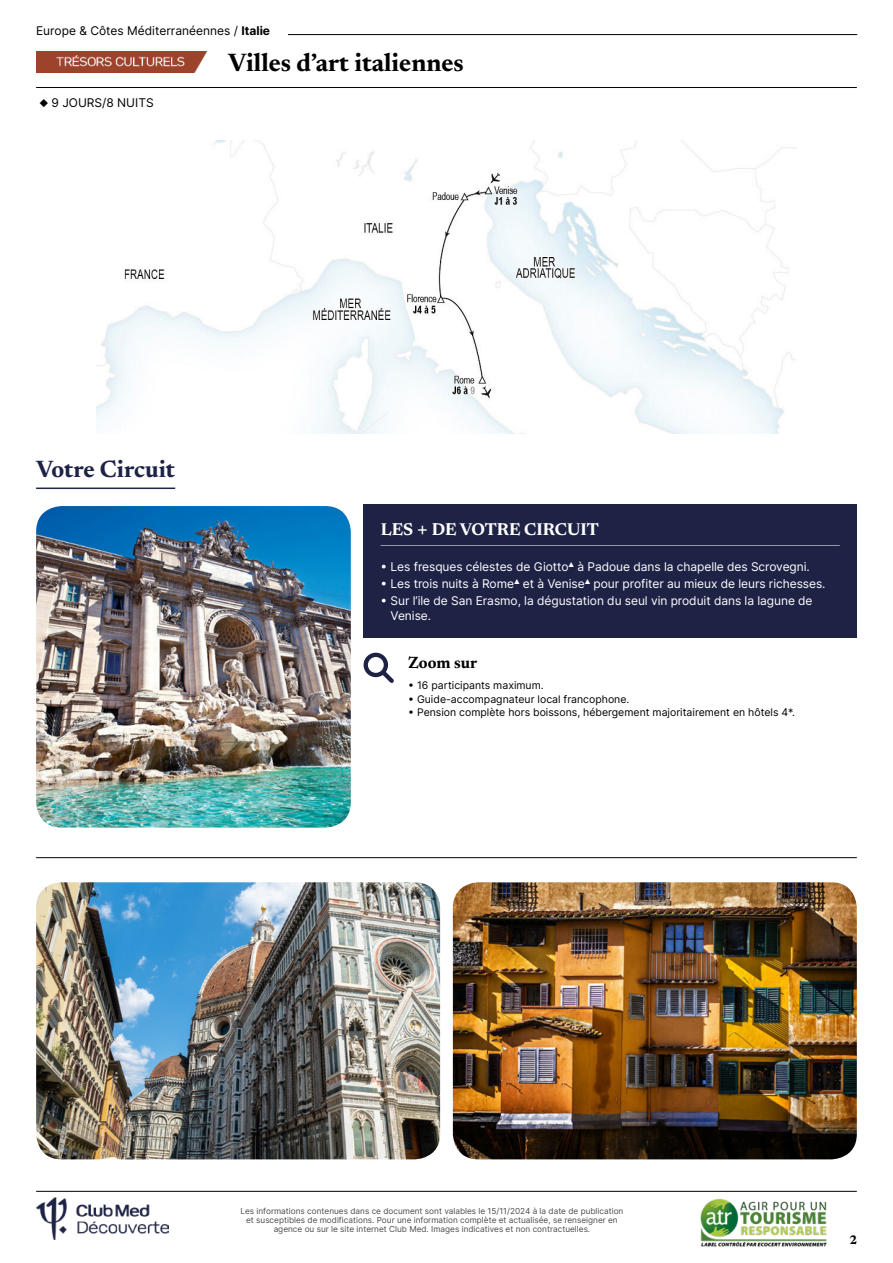
<style>
.page{position:relative;width:893px;height:1263px;background:#fff}
.page>*{position:absolute;margin:0;border:0;box-sizing:border-box;transform-origin:0 0}
.t1{font:700 25.5px "Newsreader 24 pt";color:#000}
.t2{font:700 24px "Newsreader 24 pt";color:#1e2346}
.t3{font:700 17.25px "Newsreader 24 pt";color:#fff}
.t4{font:700 16.5px "Newsreader 24 pt";color:#000}
.t5{font:700 12.6px "Newsreader 24 pt";color:#000}
.t6{font:12px/15px "Inter";letter-spacing:-.005em;color:#fff}
.t7{font:12px "Inter";color:#000}
.t8{font:10.5px "Inter";color:#000}
.t9{font:8.25px/9px "Inter";color:#4d4d4d;text-align:center}
.s1{font-weight:700}
.s2{font-size:22.5px}
</style>
<div class="page">
<hr style="left:64px;top:34px;width:793px;height:1px;background:#000">
<img style="left:36px;top:51px;width:171px;height:21px">
<hr style="left:36px;top:87px;width:821px;height:1px;background:#000">
<div style="left:36px;top:26px;width:251px;height:17px;background:#fff"></div>
<hr style="left:36px;top:1191px;width:821px;height:1px;background:#000">
<img style="left:36px;top:1197px;width:132px;height:42px">
<img style="left:700px;top:1199px;width:127px;height:48px">
<img style="left:453px;top:882px;width:404px;height:277px">
<img style="left:36px;top:882px;width:404px;height:277px">
<div style="left:364px;top:505px;width:493px;height:47px;background:#1e2346"></div>
<hr style="left:381px;top:545px;width:459px;height:2px;background:#fff">
<div style="left:364px;top:546px;width:493px;height:42px;background:#1e2346"></div>
<div style="left:364px;top:580px;width:493px;height:57px;background:#1e2346"></div>
<svg style="left:364px;top:653px;width:30px;height:30px"></svg>
<img style="left:36px;top:506px;width:315px;height:322px">
<hr style="left:36px;top:857px;width:821px;height:1px;background:#000">
<hr style="left:36px;top:487px;width:139px;height:2px;background:#1e2346">
<img style="left:97px;top:140px;width:699px;height:294px">
<h3 class="t7" style="left:36px;top:22px;width:235px">Europe &amp; Côtes Méditerranéennes / <span class="s1">Italie</span></h3>
<h1 class="t1" style="left:228px;top:44px;width:237px">Villes d’art italiennes</h1>
<h3 class="t7" style="left:40px;top:93px;width:116px">◆ 9 JOURS/8 NUITS</h3>
<h2 class="t2" style="left:36px;top:452px;width:141px">Votre Circuit</h2>
<h3 class="t3" style="left:381px;top:517px;width:220px">LES <span class="s2">+</span> DE VOTRE CIRCUIT</h3>
<h3 class="t6" style="left:381px;top:559px;width:431px">• Les fresques célestes de Giotto▲ à Padoue dans la chapelle des Scrovegni.</h3>
<h3 class="t6" style="left:381px;top:576px;width:446px">• Les trois nuits à Rome▲ et à Venise▲ pour profiter au mieux de leurs richesses.</h3>
<h3 class="t6" style="left:391px;top:593px;width:423px;text-indent:-10px">• Sur l’ile de San Erasmo, la dégustation du seul vin produit dans la lagune de<br>Venise.</h3>
<h3 class="t4" style="left:408px;top:650px;width:70px">Zoom sur</h3>
<p class="t8" style="left:408px;top:678px;width:137px">• 16 participants maximum.</p>
<p class="t8" style="left:408px;top:691px;width:223px">• Guide-accompagnateur local francophone.</p>
<p class="t8" style="left:408px;top:705px;width:388px">• Pension complète hors boissons, hébergement majoritairement en hôtels 4*.</p>
<p class="t9" style="left:240px;top:1206px;width:384px">Les informations contenues dans ce document sont valables le 15/11/2024 à la date de publication et susceptibles de modifications. Pour une information complète et actualisée, se renseigner en agence ou sur le site internet Club Med. Images indicatives et non contractuelles.</p>
<h3 class="t5" style="left:849px;top:1230px;width:9px">2</h3>
</div>
